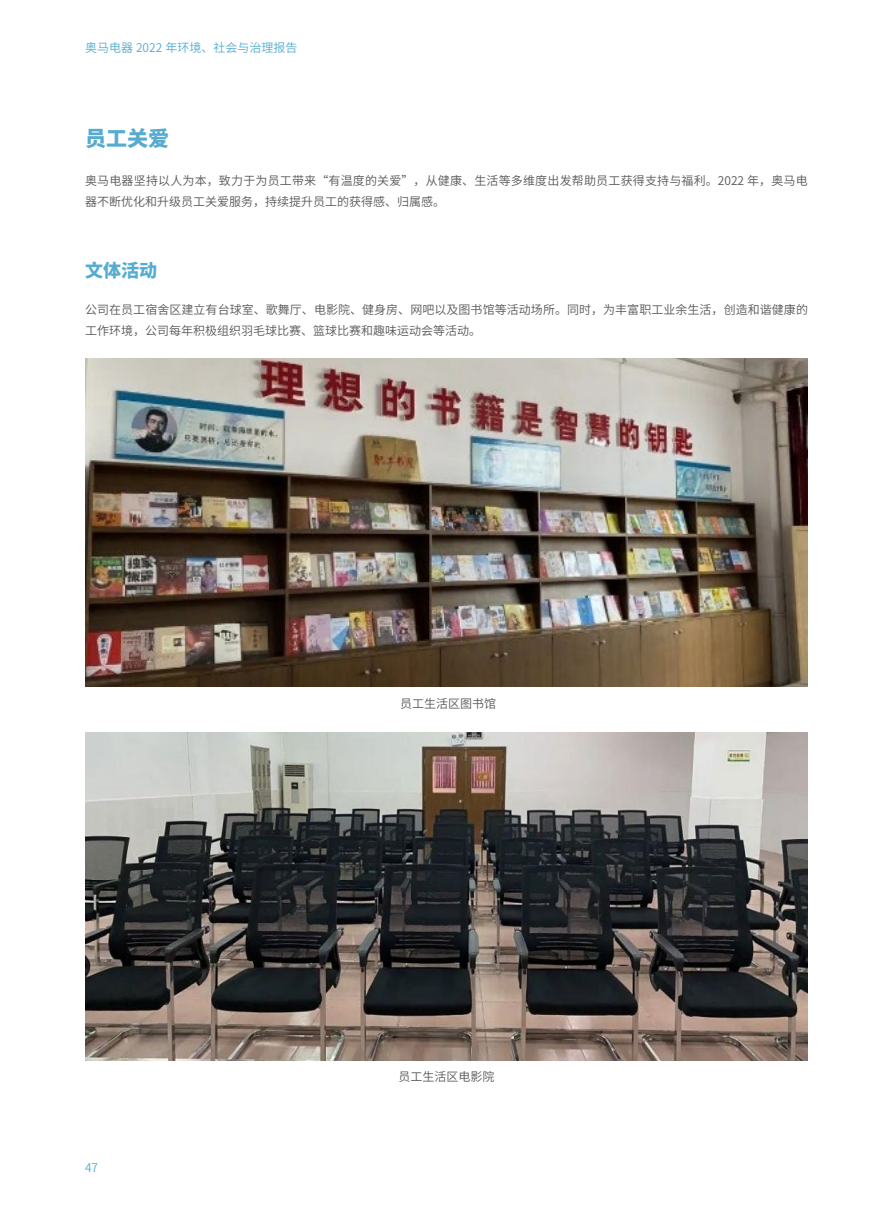
<style>
.page{position:relative;width:893px;height:1212px;background:#fff}
.page>*{position:absolute;margin:0;border:0;box-sizing:border-box;transform-origin:0 0}
.t1{font:800 21px "Source Han Sans CN";color:#55acd0}
.t2{font:800 18px "Source Han Sans CN";color:#55acd0}
.t3{font:12px/21px "Source Han Sans CN";letter-spacing:.005em;color:#595757}
.t4{font:12px "Source Han Sans CN";color:#55acd0}
</style>
<div class="page">
<img style="left:85px;top:359px;width:723px;height:328px">
<img style="left:85px;top:732px;width:723px;height:328px">
<p class="t4" style="left:85px;top:41px;width:214px">奥马电器 2022 年环境、社会与治理报告</p>
<h1 class="t1" style="left:85px;top:127px;width:85px">员工关爱</h1>
<p class="t3" style="left:85px;top:170px;width:724px">奥马电器坚持以人为本，致力于为员工带来“有温度的关爱”，从健康、生活等多维度出发帮助员工获得支持与福利。2022 年，奥马电器不断优化和升级员工关爱服务，持续提升员工的获得感、归属感。</p>
<h2 class="t2" style="left:85px;top:261px;width:73px">文体活动</h2>
<p class="t3" style="left:85px;top:299px;width:724px">公司在员工宿舍区建立有台球室、歌舞厅、电影院、健身房、网吧以及图书馆等活动场所。同时，为丰富职工业余生活，创造和谐健康的工作环境，公司每年积极组织羽毛球比赛、篮球比赛和趣味运动会等活动。</p>
<p class="t3" style="left:400px;top:693px;width:97px">员工生活区图书馆</p>
<p class="t4" style="left:85px;top:1161px;width:15px">47</p>
<p class="t3" style="left:398px;top:1066px;width:97px">员工生活区电影院</p>
</div>
